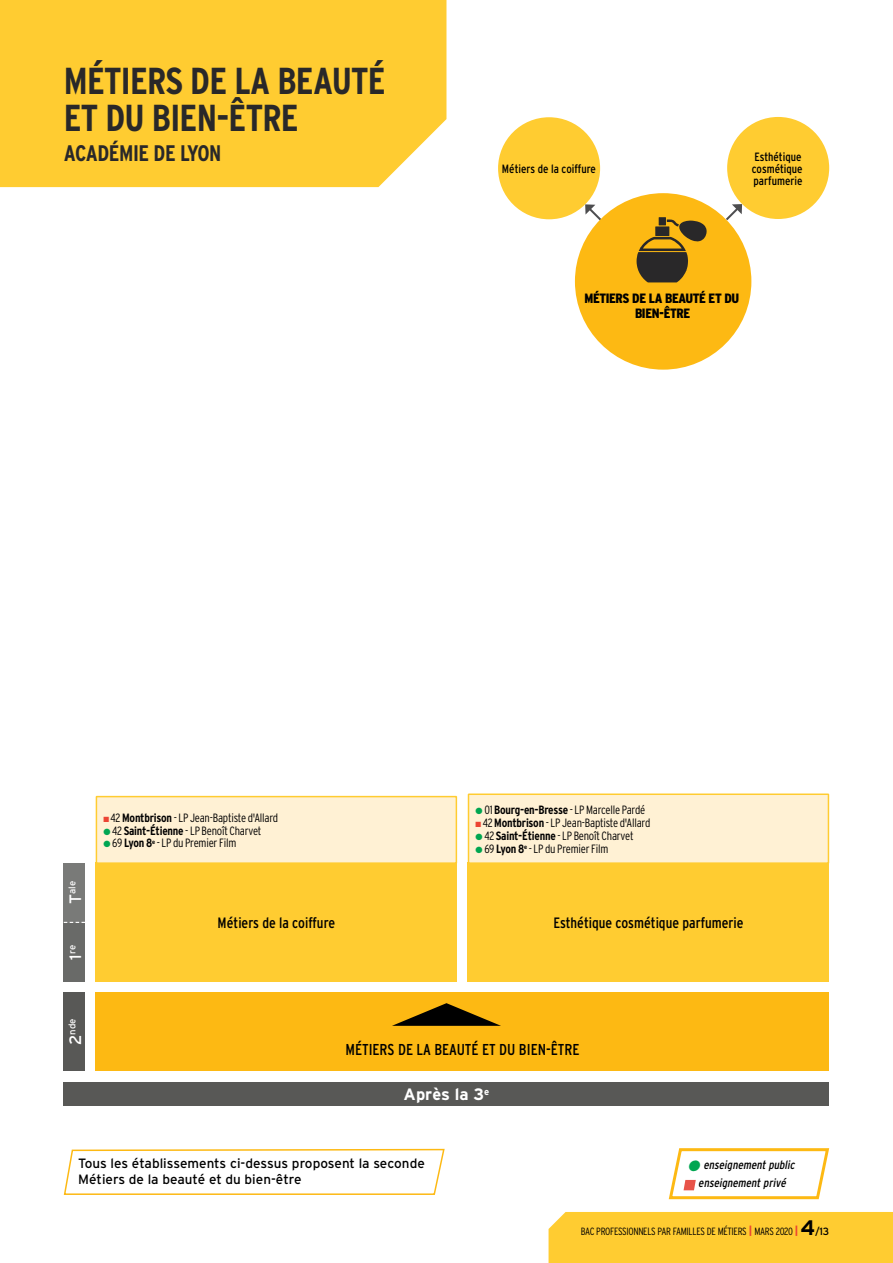
<style>
.page{position:relative;width:893px;height:1263px;background:#fff}
.page>*{position:absolute;margin:0;border:0;box-sizing:border-box;transform-origin:0 0}
.t1{font:700 condensed 37.5px "Interstate";letter-spacing:.35em;color:#292829}
.t2{font:700 condensed 22.5px "Interstate";color:#292829}
.t3{font:700 16.5px "Interstate";color:#fff}
.t4{font:condensed 15.75px "Interstate";color:#000}
.t5{font:condensed 15px "Interstate";color:#000}
.t6{font:13.5px/16.2px "Interstate";color:#000}
.t7{font:900 condensed 13.5px "Interstate";color:#000}
.t8{font:300 condensed 12px "Interstate";letter-spacing:-.02em;color:#000}
.t9{font:condensed 12px/12px "Interstate";color:#000;text-align:justify}
.t10{font:italic condensed 12px/18px "Interstate";color:#000;text-align:center}
.t11{font:300 condensed 10.5px "Interstate";letter-spacing:-.03em;color:#000}
.t12{font:9.6px "Interstate";color:#fff}
.s1{font-size:16.5px}
.s2{color:#ec4433}
.s3{font-weight:700}
.s4{color:#00a651}
.s5{font-weight:900;color:#ec4433}
.s6{font-weight:700;font-stretch:normal;font-size:21px}
.s7{font-weight:400;font-stretch:normal}
</style>
<div class="page">
<div style="left:549px;top:1212px;width:344px;height:51px;background:#ffcc31"></div>
<svg style="left:668px;top:1148px;width:162px;height:52px"></svg>
<div style="left:0;top:0;width:446px;height:187px;background:#ffcc31"></div>
<div style="left:64px;top:1082px;width:765px;height:24px;background:#585856"></div>
<div style="left:96px;top:992px;width:733px;height:79px;background:#fdb913"></div>
<svg style="left:392px;top:1003px;width:109px;height:23px"></svg>
<div style="left:96px;top:863px;width:361px;height:119px;background:#ffcc31"></div>
<div style="left:468px;top:863px;width:361px;height:119px;background:#ffcc31"></div>
<div style="left:64px;top:992px;width:21px;height:79px;background:#585856"></div>
<div style="left:64px;top:922px;width:21px;height:60px;background:#696a68"></div>
<div style="left:64px;top:863px;width:21px;height:59px;background:#797a78"></div>
<svg style="left:64px;top:922px;width:21px;height:1px"></svg>
<div style="left:468px;top:794px;width:360px;height:69px;background:#fff1d4"></div>
<div style="left:468px;top:793px;width:361px;height:71px;border:2px solid #ffcc31"></div>
<div style="left:96px;top:797px;width:360px;height:66px;background:#fff1d4"></div>
<div style="left:96px;top:796px;width:361px;height:68px;border:2px solid #ffcc31"></div>
<div style="left:727px;top:117px;width:102px;height:102px;background:#ffcc31;border-radius:50%"></div>
<div style="left:498px;top:117px;width:102px;height:102px;background:#ffcc31;border-radius:50%"></div>
<svg style="left:724px;top:204px;width:18px;height:18px"></svg>
<svg style="left:585px;top:204px;width:16px;height:16px"></svg>
<div style="left:575px;top:193px;width:176px;height:177px;background:#fdb913;border-radius:50%"></div>
<svg style="left:636px;top:217px;width:71px;height:65px"></svg>
<svg style="left:63px;top:1148px;width:382px;height:47px"></svg>
<h1 class="t1" style="left:64px;top:58px;width:40px">Métiers</h1>
<h1 class="t1" style="left:190px;top:58px;width:106px">delabeauté</h1>
<h1 class="t1" style="left:64px;top:95px;width:105px">etdubien</h1>
<h1 class="t1" style="left:216px;top:95px;width:48px">-être</h1>
<h2 class="t2" style="left:64px;top:139px;width:23px">Académie</h2>
<h2 class="t2" style="left:154px;top:139px;width:56px">de Lyon</h2>
<p class="t9" style="left:502px;top:163px;width:96px">Métiers de la coiffure</p>
<p class="t9" style="left:752px;top:150px;width:52px">Esthétique cosmétique parfumerie</p>
<p class="t7" style="left:584px;top:290px;width:16px">MÉTIERS</p>
<p class="t7" style="left:632px;top:290px;width:41px">DELABEAUTÉ</p>
<p class="t7" style="left:709px;top:290px;width:24px">ET DU</p>
<p class="t7" style="left:635px;top:305px;width:7px">BIEN</p>
<p class="t7" style="left:659px;top:305px;width:19px">-ÊTRE</p>
<p class="t12" style="left:66px;top:904px;width:25px;rotate:-90deg"><span class="s1">T</span>ale</p>
<p class="t12" style="left:66px;top:959px;width:16px;rotate:-90deg"><span class="s1">1</span>re</p>
<p class="t8" style="left:104px;top:810px;width:176px"><span class="s2">■</span> 42 <span class="s3">Montbrison</span> - LP Jean-Baptiste d'Allard</p>
<p class="t8" style="left:104px;top:823px;width:159px"><span class="s4">●</span> 42 <span class="s3">Saint-Étienne</span> - LP Benoît Charvet</p>
<p class="t8" style="left:104px;top:836px;width:134px"><span class="s4">●</span> 69 <span class="s3">Lyon 8</span><sup>e</sup> - LP du Premier Film</p>
<p class="t8" style="left:476px;top:803px;width:171px"><span class="s4">●</span> 01 <span class="s3">Bourg-en-Bresse</span> - LP Marcelle Pardé</p>
<p class="t8" style="left:476px;top:816px;width:176px"><span class="s2">■</span> 42 <span class="s3">Montbrison</span> - LP Jean-Baptiste d'Allard</p>
<p class="t8" style="left:476px;top:828px;width:159px"><span class="s4">●</span> 42 <span class="s3">Saint-Étienne</span> - LP Benoît Charvet</p>
<p class="t8" style="left:476px;top:841px;width:134px"><span class="s4">●</span> 69 <span class="s3">Lyon 8</span><sup>e</sup> - LP du Premier Film</p>
<p class="t5" style="left:218px;top:914px;width:119px">Métiers de la coiffure</p>
<p class="t5" style="left:553px;top:914px;width:192px">Esthétique cosmétique parfumerie</p>
<p class="t12" style="left:66px;top:1045px;width:28px;rotate:-90deg"><span class="s1">2</span>nde</p>
<h3 class="t4" style="left:345px;top:1039px;width:17px">Métiers</h3>
<h3 class="t4" style="left:398px;top:1039px;width:45px">delabeauté</h3>
<h3 class="t4" style="left:482px;top:1039px;width:45px">etdubien</h3>
<h3 class="t4" style="left:546px;top:1039px;width:20px">-être</h3>
<h3 class="t3" style="left:404px;top:1084px;width:87px">Après la 3<sup>e</sup></h3>
<p class="t6" style="left:78px;top:1155px;width:348px">Tous les établissements ci-dessus proposent la seconde<br>Métiers de la beauté et du bien-être</p>
<p class="t10" style="left:688px;top:1156px;width:111px"><span class="s4">●</span> enseignementpublic enseignementprivé</p>
<p class="t11" style="left:581px;top:1225px;width:250px">Bac professionnels par familles de métiers <span class="s5">|</span> mars 2020 <span class="s5">|</span> <span class="s6">4</span><span class="s7">/13</span></p>
</div>
